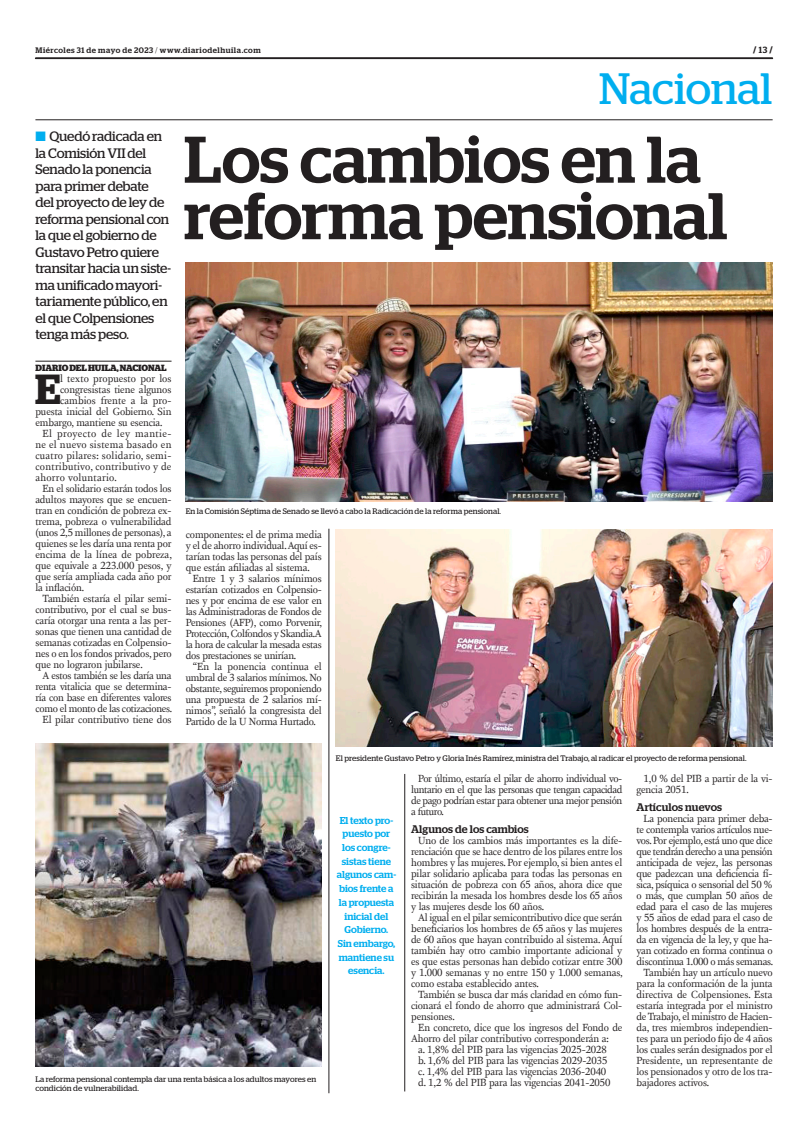
<style>
.page{position:relative;width:801px;height:1134px;background:#fff}
.page>*{position:absolute;margin:0;border:0;box-sizing:border-box;transform-origin:0 0}
.t1{font:500 65.8px/56.5px "Stag";color:#231f20}
.t2{font:43.9px "Stag";letter-spacing:-.005em;color:#00aeef}
.t3{font:600 42px "Stag";color:#231f20}
.t4{font:13.7px/16.5px "Stag";letter-spacing:-.01em;color:#231f20}
.t5{font:500 11px "Stag";letter-spacing:.005em;color:#231f20}
.t6{font:10.6px/11px "New Fournier BP";letter-spacing:-.02em;color:#231f20;text-align:justify}
.t7{font:10.6px "New Fournier BP";letter-spacing:.025em;color:#231f20}
.t8{font:10.6px "New Fournier BP";color:#231f20}
.t9{font:10.6px "New Fournier BP";letter-spacing:.035em;color:#231f20}
.t10{font:10.6px "New Fournier BP";letter-spacing:.005em;color:#231f20}
.t11{font:10.6px "New Fournier BP";letter-spacing:.01em;color:#231f20}
.t12{font:500 10px/13.7px "Stag";color:#00aeef;text-align:center}
.t13{font:700 9px "Stag";color:#231f20}
.t14{font:8px/9px "Stag";letter-spacing:.01em;color:#231f20}
.t15{font:500 8px "Stag";letter-spacing:.06em;color:#231f20}
.s1{font-weight:300}
.s2{font-weight:500}
.s3{color:#00aeef}
</style>
<div class="page">
<svg style="left:35px;top:58px;width:738px;height:1px"></svg>
<hr style="left:35px;top:120px;width:737px;height:1px;background:#231f20">
<img style="left:186px;top:263px;width:586px;height:239px">
<img style="left:35px;top:743px;width:287px;height:323px">
<img style="left:336px;top:529px;width:436px;height:217px">
<hr style="left:35px;top:361px;width:136px;height:1px;background:#231f20">
<hr style="left:329px;top:529px;width:1px;height:564px;background:#231f20">
<hr style="left:404px;top:774px;width:1px;height:317px;background:#231f20">
<p class="t15" style="left:35px;top:45px;width:227px">Miércoles 31 de mayo de 2023 <span class="s1">/</span> www.diariodelhuila.com</p>
<p class="t13" style="left:753px;top:45px;width:21px">/ <span class="s2">13</span> /</p>
<h2 class="t2" style="left:599px;top:63px;width:175px">Nacional</h2>
<p class="t4" style="left:35px;top:128px;width:137px"><span class="s3">■</span> Quedó radicada en la Comisión VII del<br>Senado la ponencia para primer debate<br>del proyecto de ley de reforma pensional con la que el gobierno de<br>Gustavo Petro quiere transitar hacia un siste&shy;ma unificado mayori&shy;tariamente público, en el que Colpensiones tenga más peso.</p>
<p class="t13" style="left:36px;top:363px;width:133px">DIARIO DEL HUILA, NACIONAL</p>
<h3 class="t3" style="left:35px;top:365px;width:27px">E</h3>
<p class="t10" style="left:60px;top:372px;width:113px">l texto propuesto por los</p>
<p class="t6" style="left:60px;top:384px;width:113px">congresistas tiene algunos</p>
<p class="t11" style="left:60px;top:394px;width:113px">cambios frente a la pro-</p>
<p class="t6" style="left:35px;top:406px;width:138px">puesta inicial del Gobierno. Sin</p>
<p class="t6" style="left:35px;top:417px;width:129px">embargo, mantiene su esencia.</p>
<p class="t9" style="left:43px;top:427px;width:130px">El proyecto de ley mantie-</p>
<p class="t7" style="left:35px;top:438px;width:138px">ne el nuevo sistema basado en</p>
<p class="t7" style="left:35px;top:449px;width:138px">cuatro pilares: solidario, semi-</p>
<p class="t7" style="left:35px;top:460px;width:137px">contributivo, contributivo y de</p>
<p class="t7" style="left:35px;top:471px;width:83px">ahorro voluntario.</p>
<p class="t6" style="left:43px;top:483px;width:130px">En el solidario estarán todos los</p>
<p class="t6" style="left:35px;top:494px;width:138px">adultos mayores que se encuen-</p>
<p class="t6" style="left:35px;top:505px;width:138px">tran en condición de pobreza ex-</p>
<p class="t6" style="left:35px;top:516px;width:138px">trema, pobreza o vulnerabilidad</p>
<p class="t6" style="left:35px;top:527px;width:138px">(unos 2,5 millones de personas), a</p>
<p class="t6" style="left:35px;top:538px;width:138px">quienes se les daría una renta por</p>
<p class="t8" style="left:35px;top:548px;width:138px">encima de la línea de pobreza,</p>
<p class="t6" style="left:35px;top:560px;width:138px">que equivale a 223.000 pesos, y</p>
<p class="t6" style="left:35px;top:571px;width:138px">que sería ampliada cada año por</p>
<p class="t6" style="left:35px;top:582px;width:50px">la inflación.</p>
<p class="t6" style="left:43px;top:593px;width:130px">También estaría el pilar semi-</p>
<p class="t6" style="left:35px;top:604px;width:138px">contributivo, por el cual se bus-</p>
<p class="t6" style="left:35px;top:615px;width:138px">caría otorgar una renta a las per-</p>
<p class="t6" style="left:35px;top:626px;width:138px">sonas que tienen una cantidad de</p>
<p class="t6" style="left:35px;top:637px;width:138px">semanas cotizadas en Colpensio-</p>
<p class="t6" style="left:35px;top:648px;width:138px">nes o en los fondos privados, pero</p>
<p class="t6" style="left:35px;top:659px;width:109px">que no lograron jubilarse.</p>
<p class="t6" style="left:43px;top:670px;width:130px">A estos también se les daría una</p>
<p class="t6" style="left:35px;top:681px;width:138px">renta vitalicia que se determina-</p>
<p class="t6" style="left:35px;top:692px;width:138px">ría con base en diferentes valores</p>
<p class="t6" style="left:35px;top:703px;width:138px">como el monto de las cotizaciones.</p>
<p class="t6" style="left:43px;top:714px;width:130px">El pilar contributivo tiene dos</p>
<h1 class="t1" style="left:184px;top:131px;width:545px">Los cambios en la reforma pensional</h1>
<p class="t14" style="left:186px;top:507px;width:317px">En la Comisión Séptima de Senado se llevó a cabo la Radicación de la reforma pensional.</p>
<p class="t6" style="left:186px;top:529px;width:138px">componentes: el de prima media y el de ahorro individual. Aquí es&shy;tarían todas las personas del país que están afiliadas al sistema.</p>
<p class="t6" style="left:186px;top:573px;width:138px;text-indent:7px">Entre 1 y 3 salarios mínimos estarían cotizados en Colpensio&shy;nes y por encima de ese valor en las Administradoras de Fondos de Pensiones (AFP), como Porvenir, Protección, Colfondos y Skandia.A la hora de calcular la mesada estas dos prestaciones se unirían.</p>
<p class="t6" style="left:186px;top:661px;width:138px;text-indent:7px">“En la ponencia continua el umbral de 3 salarios mínimos. No obstante, seguiremos proponiendo una propuesta de 2 salarios mí&shy;nimos”, señaló la congresista del Partido de la U Norma Hurtado.</p>
<p class="t14" style="left:336px;top:754px;width:412px">El presidente Gustavo Petro y Gloria Inés Ramírez, ministra del Trabajo, al radicar el proyecto de reforma pensional.</p>
<p class="t14" style="left:35px;top:1074px;width:282px">La reforma pensional contempla dar una renta básica a los adultos mayores en condición de vulnerabilidad.</p>
<p class="t12" style="left:337px;top:813px;width:61px">El texto pro&shy;puesto por los congre&shy;sistas tiene algunos cam&shy;bios frente a la propuesta inicial del<br>Gobierno.<br>Sin embargo, mantiene su esencia.</p>
<p class="t6" style="left:411px;top:773px;width:213px;text-indent:7px">Por último, estaría el pilar de ahorro individual vo&shy;luntario en el que las personas que tengan capacidad de pago podrían estar para obtener una mejor pensión a futuro.</p>
<p class="t5" style="left:411px;top:822px;width:119px">Algunos de los cambios</p>
<p class="t6" style="left:411px;top:834px;width:213px;text-indent:7px">Uno de los cambios más importantes es la dife&shy;renciación que se hace dentro de los pilares entre los hombres y las mujeres. Por ejemplo, si bien antes el pilar solidario aplicaba para todas las personas en situación de pobreza con 65 años, ahora dice que recibirán la mesada los hombres desde los 65 años y las mujeres desde los 60 años.</p>
<p class="t6" style="left:411px;top:911px;width:213px;text-indent:7px">Al igual en el pilar semicontributivo dice que serán beneficiarios los hombres de 65 años y las mujeres de 60 años que hayan contribuido al sistema. Aquí también hay otro cambio importante adicional y es que estas personas han debido cotizar entre 300 y 1.000 semanas y no entre 150 y 1.000 semanas, como estaba establecido antes.</p>
<p class="t6" style="left:411px;top:988px;width:213px;text-indent:7px">También se busca dar más claridad en cómo fun&shy;cionará el fondo de ahorro que administrará Col&shy;pensiones.</p>
<p class="t6" style="left:411px;top:1021px;width:213px;text-indent:7px">En concreto, dice que los ingresos del Fondo de<br>Ahorro del pilar contributivo corresponderán a:</p>
<p class="t6" style="left:418px;top:1043px;width:194px;text-align:left">a. 1,8% del PIB para las vigencias 2025-2028 b. 1,6% del PIB para las vigencias 2029-2035 c. 1,4% del PIB para las vigencias 2036-2040 d. 1,2 % del PIB para las vigencias 2041-2050</p>
<p class="t6" style="left:636px;top:773px;width:138px;text-indent:7px">1,0 % del PIB a partir de la vi&shy;gencia 2051.</p>
<p class="t5" style="left:636px;top:800px;width:87px">Artículos nuevos</p>
<p class="t6" style="left:643px;top:812px;width:130px">La ponencia para primer deba-</p>
<p class="t6" style="left:636px;top:823px;width:138px">te contempla varios artículos nue-</p>
<p class="t6" style="left:636px;top:834px;width:138px">vos. Por ejemplo, está uno que dice</p>
<p class="t6" style="left:636px;top:845px;width:137px">que tendrán derecho a una pensión</p>
<p class="t6" style="left:636px;top:856px;width:138px">anticipada de vejez, las personas</p>
<p class="t6" style="left:636px;top:867px;width:138px">que padezcan una deficiencia fí-</p>
<p class="t6" style="left:636px;top:878px;width:138px">sica, psíquica o sensorial del 50 %</p>
<p class="t6" style="left:636px;top:889px;width:138px">o más, que cumplan 50 años de</p>
<p class="t6" style="left:636px;top:900px;width:138px">edad para el caso de las mujeres</p>
<p class="t6" style="left:636px;top:911px;width:138px">y 55 años de edad para el caso de</p>
<p class="t6" style="left:636px;top:922px;width:138px">los hombres después de la entra-</p>
<p class="t6" style="left:636px;top:933px;width:138px">da en vigencia de la ley, y que ha-</p>
<p class="t6" style="left:636px;top:944px;width:138px">yan cotizado en forma continua o</p>
<p class="t6" style="left:636px;top:955px;width:138px">discontinua 1.000 o más semanas.</p>
<p class="t6" style="left:643px;top:966px;width:130px">También hay un artículo nuevo</p>
<p class="t6" style="left:636px;top:977px;width:138px">para la conformación de la junta</p>
<p class="t8" style="left:636px;top:987px;width:138px">directiva de Colpensiones. Esta</p>
<p class="t6" style="left:636px;top:999px;width:138px">estaría integrada por el ministro</p>
<p class="t6" style="left:636px;top:1010px;width:138px">de Trabajo, el ministro de Hacien-</p>
<p class="t6" style="left:636px;top:1021px;width:138px">da, tres miembros independien-</p>
<p class="t6" style="left:636px;top:1032px;width:138px">tes para un periodo fijo de 4 años</p>
<p class="t6" style="left:636px;top:1043px;width:138px">los cuales serán designados por el</p>
<p class="t6" style="left:636px;top:1054px;width:138px">Presidente, un representante de</p>
<p class="t6" style="left:636px;top:1065px;width:138px">los pensionados y otro de los tra-</p>
<p class="t6" style="left:636px;top:1076px;width:74px">bajadores activos.</p>
</div>
